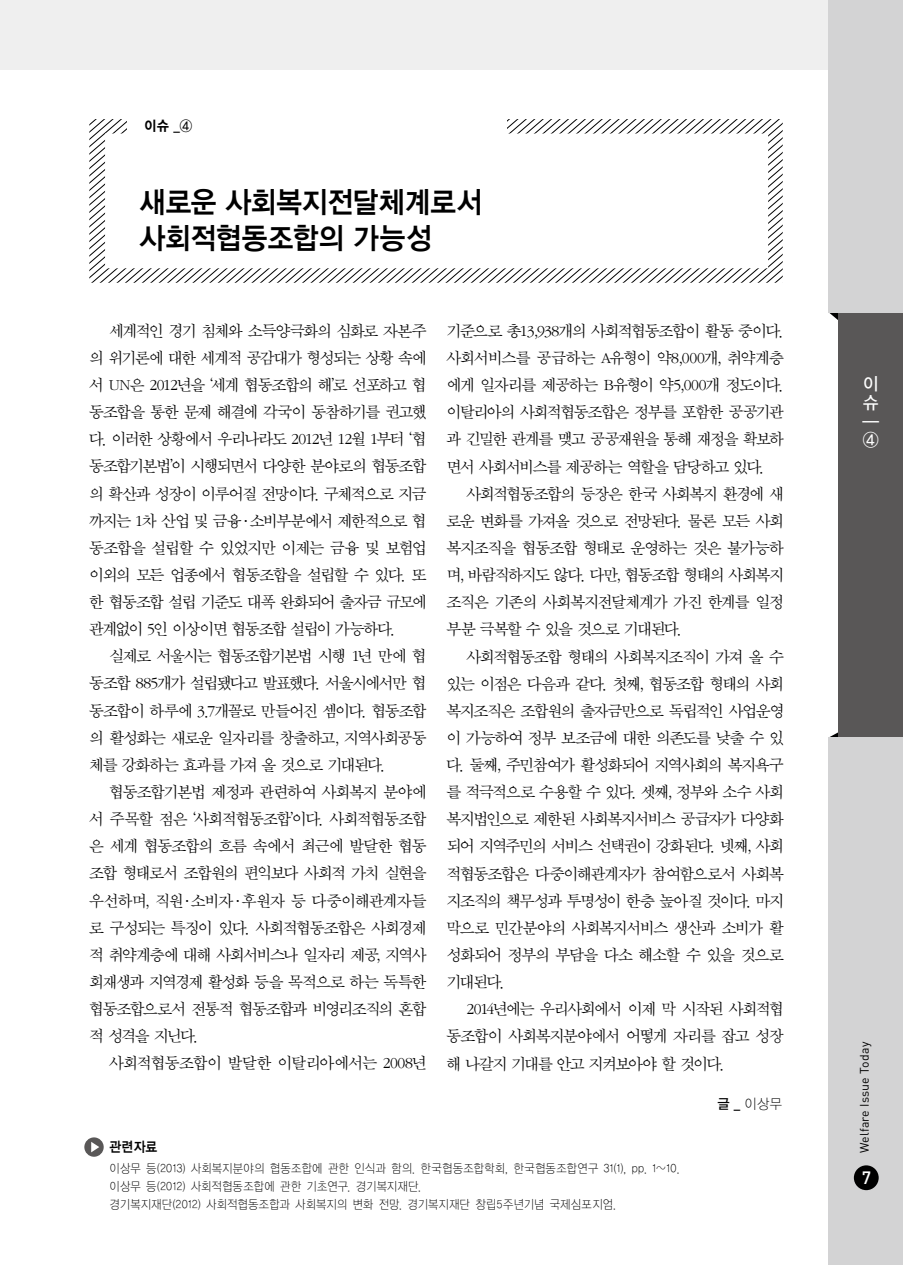
<style>
.page{position:relative;width:903px;height:1265px;background:#fff}
.page>*{position:absolute;margin:0;border:0;box-sizing:border-box;transform-origin:0 0}
.t1{font:29.75px/35.7px "YGO145";letter-spacing:-.07em;color:#000;scale:.93 1}
.t2{font:17.5px/18.7px "YGO135";color:#fff;scale:.95 1}
.t3{font:17.5px "Dinmed";color:#fff}
.t4{font:16.62px/27.1px "Sand Sm";letter-spacing:-.07em;color:#000;text-align:justify}
.t5{font:16.62px "Sand Sm";letter-spacing:-.04em;color:#000}
.t6{font:14px "YDIYGO110 KS Cpc EUC H";color:#000;scale:.93 1}
.t7{font:14px "YGO155";color:#000;scale:.93 1}
.t8{font:14px "YDIYGO140 KS Cpc EUC H";color:#000;scale:.9 1}
.t9{font:12.25px/18.2px "YDIYGO110 KS Cpc EUC H";letter-spacing:-.04em;color:#000;scale:.9 1}
.t10{font:12.25px "DIN Pro";letter-spacing:.015em;color:#000}
.s1{font-family:"YGO135"}
</style>
<div class="page">
<div style="left:0;top:0;width:903px;height:69px;background:#efefef"></div>
<svg style="left:89px;top:119px;width:694px;height:164px"></svg>
<svg style="left:829px;top:313px;width:9px;height:7px"></svg>
<svg style="left:830px;top:732px;width:8px;height:5px"></svg>
<div style="left:828px;top:0;width:75px;height:313px;background:#d3d3d4"></div>
<div style="left:838px;top:313px;width:65px;height:424px;background:#595757"></div>
<div style="left:828px;top:737px;width:75px;height:528px;background:#d3d3d4"></div>
<div style="left:854px;top:1165px;width:25px;height:25px;background:#000;border-radius:50%"></div>
<div style="left:127px;top:115px;width:379px;height:30px;background:#fff"></div>
<svg style="left:84px;top:1137px;width:20px;height:20px"></svg>
<p class="t7" style="left:144px;top:118px;width:54px">이슈 <span class="s1">_④</span></p>
<h1 class="t1" style="left:139px;top:187px;width:372px">새로운 사회복지전달체계로서 사회적협동조합의 가능성</h1>
<p class="t4" style="left:89px;top:318px;width:339px;text-indent:20px">세계적인 경기 침체와 소득양극화의 심화로 자본주 의 위기론에 대한 세계적 공감대가 형성되는 상황 속에 서 UN은 2012년을 ‘세계 협동조합의 해’로 선포하고 협 동조합을 통한 문제 해결에 각국이 동참하기를 권고했 다. 이러한 상황에서 우리나라도 2012년 12월 1부터 ‘협 동조합기본법’이 시행되면서 다양한 분야로의 협동조합 의 확산과 성장이 이루어질 전망이다. 구체적으로 지금 까지는 1차 산업 및 금융·소비부분에서 제한적으로 협 동조합을 설립할 수 있었지만 이제는 금융 및 보험업 이외의 모든 업종에서 협동조합을 설립할 수 있다. 또 한 협동조합 설립 기준도 대폭 완화되어 출자금 규모에 관계없이 5인 이상이면 협동조합 설립이 가능하다.</p>
<p class="t4" style="left:89px;top:643px;width:339px;text-indent:20px">실제로 서울시는 협동조합기본법 시행 1년 만에 협 동조합 885개가 설립됐다고 발표했다. 서울시에서만 협 동조합이 하루에 3.7개꼴로 만들어진 셈이다. 협동조합 의 활성화는 새로운 일자리를 창출하고, 지역사회공동 체를 강화하는 효과를 가져 올 것으로 기대된다.</p>
<p class="t4" style="left:89px;top:779px;width:339px;text-indent:20px">협동조합기본법 제정과 관련하여 사회복지 분야에 서 주목할 점은 ‘사회적협동조합’이다. 사회적협동조합 은 세계 협동조합의 흐름 속에서 최근에 발달한 협동 조합 형태로서 조합원의 편익보다 사회적 가치 실현을 우선하며, 직원·소비자·후원자 등 다중이해관계자들 로 구성되는 특징이 있다. 사회적협동조합은 사회경제 적 취약계층에 대해 사회서비스나 일자리 제공, 지역사 회재생과 지역경제 활성화 등을 목적으로 하는 독특한 협동조합으로서 전통적 협동조합과 비영리조직의 혼합 적 성격을 지닌다.</p>
<p class="t5" style="left:109px;top:1056px;width:319px">사회적협동조합이 발달한 이탈리아에서는 2008년</p>
<p class="t4" style="left:446px;top:318px;width:339px">기준으로 총13,938개의 사회적협동조합이 활동 중이다. 사회서비스를 공급하는 A유형이 약8,000개, 취약계층 에게 일자리를 제공하는 B유형이 약5,000개 정도이다. 이탈리아의 사회적협동조합은 정부를 포함한 공공기관 과 긴밀한 관계를 맺고 공공재원을 통해 재정을 확보하 면서 사회서비스를 제공하는 역할을 담당하고 있다.</p>
<p class="t4" style="left:446px;top:481px;width:339px;text-indent:20px">사회적협동조합의 등장은 한국 사회복지 환경에 새 로운 변화를 가져올 것으로 전망된다. 물론 모든 사회 복지조직을 협동조합 형태로 운영하는 것은 불가능하 며, 바람직하지도 않다. 다만, 협동조합 형태의 사회복지 조직은 기존의 사회복지전달체계가 가진 한계를 일정 부분 극복할 수 있을 것으로 기대된다.</p>
<p class="t4" style="left:446px;top:643px;width:339px;text-indent:20px">사회적협동조합 형태의 사회복지조직이 가져 올 수 있는 이점은 다음과 같다. 첫째, 협동조합 형태의 사회 복지조직은 조합원의 출자금만으로 독립적인 사업운영 이 가능하여 정부 보조금에 대한 의존도를 낮출 수 있 다. 둘째, 주민참여가 활성화되어 지역사회의 복지욕구 를 적극적으로 수용할 수 있다. 셋째, 정부와 소수 사회 복지법인으로 제한된 사회복지서비스 공급자가 다양화 되어 지역주민의 서비스 선택권이 강화된다. 넷째, 사회 적협동조합은 다중이해관계자가 참여함으로서 사회복 지조직의 책무성과 투명성이 한층 높아질 것이다. 마지 막으로 민간분야의 사회복지서비스 생산과 소비가 활 성화되어 정부의 부담을 다소 해소할 수 있을 것으로 기대된다.</p>
<p class="t4" style="left:446px;top:996px;width:339px;text-indent:20px">2014년에는 우리사회에서 이제 막 시작된 사회적협 동조합이 사회복지분야에서 어떻게 자리를 잡고 성장 해 나갈지 기대를 안고 지켜보아야 할 것이다.</p>
<p class="t6" style="left:717px;top:1096px;width:72px"><span class="s1">글 _</span> 이상무</p>
<p class="t8" style="left:109px;top:1140px;width:56px">관련자료</p>
<p class="t9" style="left:109px;top:1159px;width:636px">이상무 등(2013) 사회복지분야의 협동조합에 관한 인식과 함의. 한국협동조합학회, 한국협동조합연구 31(1), pp. 1∼10. 이상무 등(2012) 사회적협동조합에 관한 기초연구. 경기복지재단.<br>경기복지재단(2012) 사회적협동조합과 사회복지의 변화 전망. 경기복지재단 창립5주년기념 국제심포지엄.</p>
<p class="t2" style="left:862px;top:376px;width:19px">이 슈 ━<br>④</p>
<p class="t10" style="left:856px;top:1153px;width:112px;rotate:-90deg">Welfare Issue Today</p>
<p class="t3" style="left:862px;top:1166px;width:11px">7</p>
</div>
